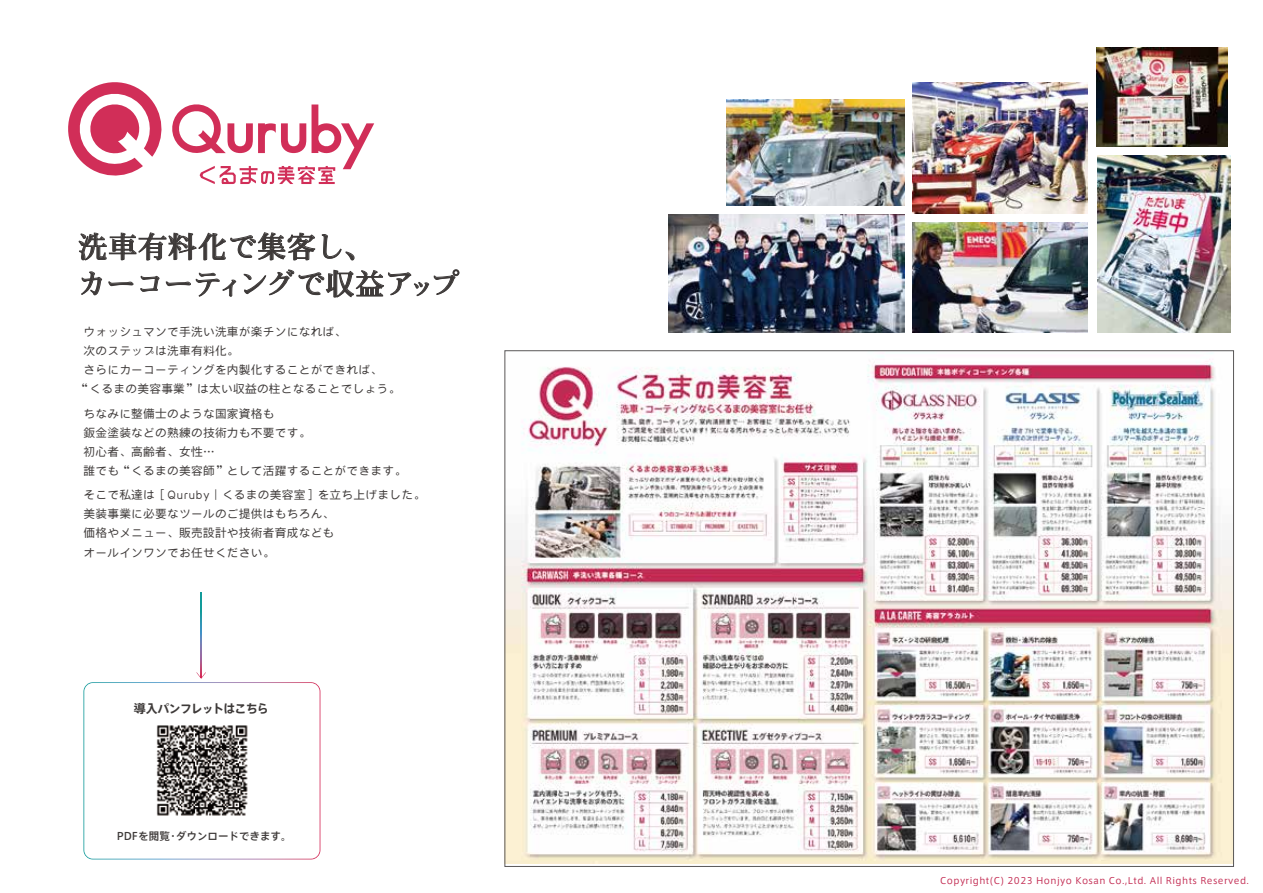
<style>
.page{position:relative;width:1263px;height:893px;background:#fff}
.page>*{position:absolute;margin:0;border:0;box-sizing:border-box;transform-origin:0 0}
.t1{font:700 29.7px/37px "S Min IWA";letter-spacing:-.015em;color:#3e3a39}
.t2{font:700 12px "Axis Std";letter-spacing:-.075em;color:#3e3a39}
.t3{font:11.7px/19px "iroha 27 keyaki Regular";letter-spacing:.025em;color:#3e3a39}
.t4{font:500 10.5px "Axis Std";color:#3e3a39}
.t5{font:9px "Axis Std";letter-spacing:.05em;color:#c42f55}
</style>
<div class="page">
<img style="left:506px;top:353px;width:726px;height:510px">
<svg style="left:79px;top:232px;width:380px;height:65px"></svg>
<svg style="left:68px;top:82px;width:306px;height:102px"></svg>
<img style="left:1096px;top:48px;width:132px;height:98px">
<img style="left:1097px;top:155px;width:134px;height:178px">
<svg style="left:201px;top:592px;width:1px;height:80px"></svg>
<svg style="left:83px;top:672px;width:237px;height:187px"></svg>
<img style="left:912px;top:222px;width:176px;height:111px">
<img style="left:726px;top:100px;width:178px;height:106px">
<img style="left:669px;top:215px;width:235px;height:118px">
<img style="left:912px;top:82px;width:176px;height:132px">
<img style="left:151px;top:719px;width:102px;height:102px">
<h1 class="t1" style="left:77px;top:228px;width:384px">洗車有料化で集客し、<br>カーコーティングで収益アップ</h1>
<p class="t3" style="left:83px;top:322px;width:264px">ウォッシュマンで手洗い洗車が楽チンになれば、</p>
<p class="t3" style="left:83px;top:342px;width:157px">次のステップは洗車有料化。</p>
<p class="t3" style="left:83px;top:361px;width:300px">さらにカーコーティングを内製化することができれば、</p>
<p class="t3" style="left:78px;top:380px;width:324px">“くるまの美容事業”は太い収益の柱となることでしょう。</p>
<p class="t3" style="left:83px;top:404px;width:324px">ちなみに整備士のような国家資格も<br>鈑金塗装などの熟練の技術力も不要です。<br>初心者、高齢者、女性…<br>誰でも“くるまの美容師”として活躍することができます。</p>
<p class="t3" style="left:83px;top:486px;width:343px">そこで私達は［Quruby｜くるまの美容室］を立ち上げました。美装事業に必要なツールのご提供はもちろん、<br>価格やメニュー、販売設計や技術者育成なども<br>オールインワンでお任せください。</p>
<p class="t2" style="left:134px;top:699px;width:136px">導入パンフレットはこちら</p>
<p class="t4" style="left:117px;top:829px;width:176px">PDFを閲覧・ダウンロードできます。</p>
<p class="t5" style="left:940px;top:874px;width:310px">Copyright(C) 2023 Honjyo Kosan Co.,Ltd. All Rights Reserved.</p>
</div>
